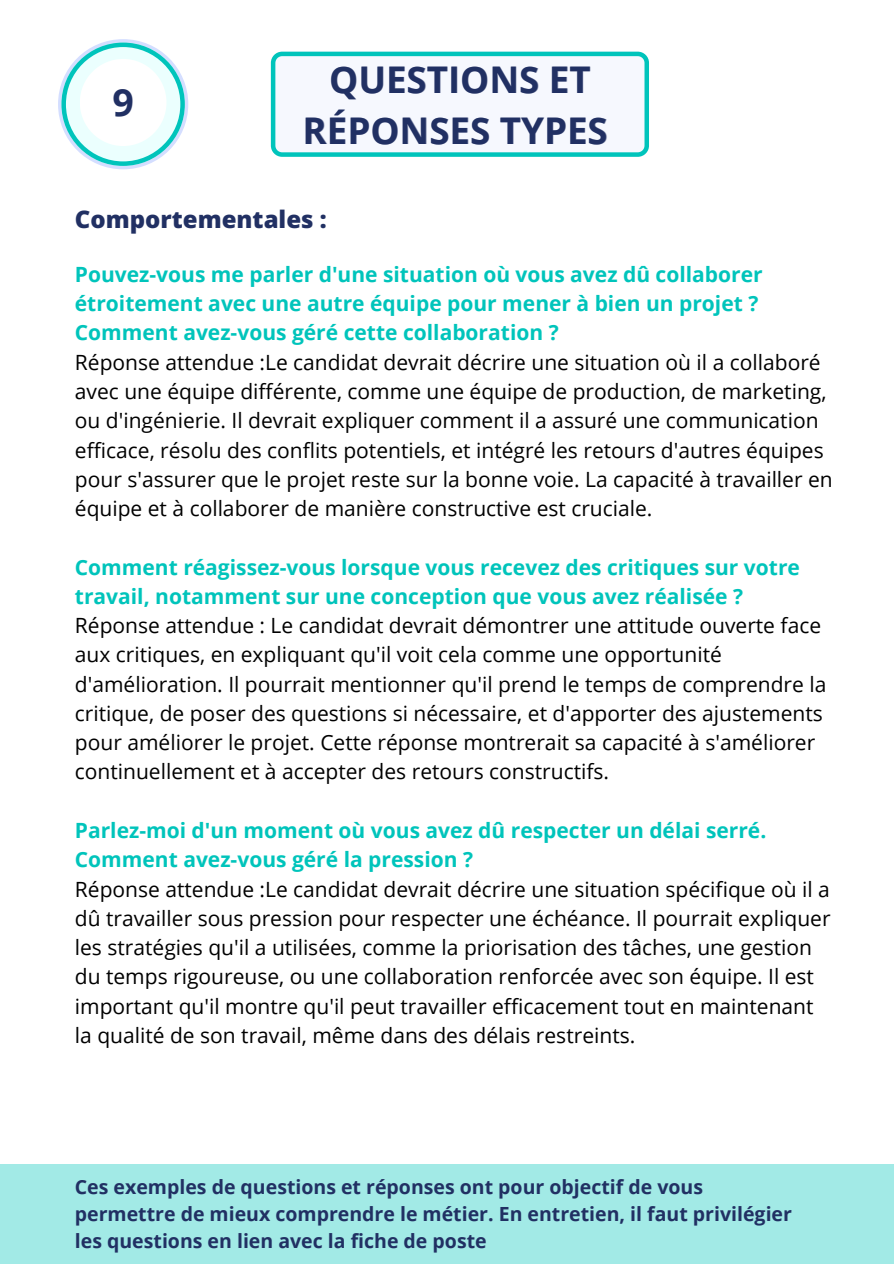
<style>
.page{position:relative;width:894px;height:1264px;background:#fff}
.page>*{position:absolute;margin:0;border:0;box-sizing:border-box;transform-origin:0 0}
.t1{font:700 37.5px "Open Sans";color:#213063}
.t2{font:700 36.6px "Open Sans";color:#213063}
.t3{font:800 24px "Open Sans";color:#213063}
.t4{font:21px/29.2px "Open Sans";color:#000}
.t5{font:700 21px/29.2px "Open Sans";color:#00c4bb}
.t6{font:700 19.5px/27px "Open Sans";color:#213063}
</style>
<div class="page">
<div style="left:0;top:1164px;width:893px;height:99px;background:#a2eae6"></div>
<div style="left:58px;top:39px;width:130px;height:130px;background:#d4deff;border-radius:50%"></div>
<svg style="left:61px;top:43px;width:124px;height:123px"></svg>
<div style="left:80px;top:59px;width:86px;height:87px;background:#fff;border-radius:50%"></div>
<svg style="left:271px;top:52px;width:377px;height:104px"></svg>
<p class="t1" style="left:112px;top:76px;width:23px">9</p>
<h1 class="t2" style="left:329px;top:54px;width:263px">QUESTIONS ET</h1>
<h2 class="t2" style="left:302px;top:104px;width:306px">RÉPONSES TYPES</h2>
<p class="t3" style="left:75px;top:202px;width:253px">Comportementales :</p>
<p class="t5" style="left:75px;top:259px;width:689px">Pouvez-vous me parler d'une situation où vous avez dû collaborer étroitement avec une autre équipe pour mener à bien un projet ?<br>Comment avez-vous géré cette collaboration ?</p>
<p class="t4" style="left:75px;top:347px;width:759px">Réponse attendue :Le candidat devrait décrire une situation où il a collaboré avec une équipe différente, comme une équipe de production, de marketing, ou d'ingénierie. Il devrait expliquer comment il a assuré une communication efficace, résolu des conflits potentiels, et intégré les retours d'autres équipes pour s'assurer que le projet reste sur la bonne voie. La capacité à travailler en équipe et à collaborer de manière constructive est cruciale.</p>
<p class="t5" style="left:75px;top:552px;width:726px">Comment réagissez-vous lorsque vous recevez des critiques sur votre travail, notamment sur une conception que vous avez réalisée ?</p>
<h3 class="t4" style="left:75px;top:610px;width:752px">Réponse attendue : Le candidat devrait démontrer une attitude ouverte face aux critiques, en expliquant qu'il voit cela comme une opportunité d'amélioration. Il pourrait mentionner qu'il prend le temps de comprendre la critique, de poser des questions si nécessaire, et d'apporter des ajustements pour améliorer le projet. Cette réponse montrerait sa capacité à s'améliorer continuellement et à accepter des retours constructifs.</h3>
<p class="t5" style="left:75px;top:815px;width:692px">Parlez-moi d'un moment où vous avez dû respecter un délai serré.<br>Comment avez-vous géré la pression ?</p>
<p class="t4" style="left:75px;top:873px;width:757px">Réponse attendue :Le candidat devrait décrire une situation spécifique où il a dû travailler sous pression pour respecter une échéance. Il pourrait expliquer les stratégies qu'il a utilisées, comme la priorisation des tâches, une gestion du temps rigoureuse, ou une collaboration renforcée avec son équipe. Il est important qu'il montre qu'il peut travailler efficacement tout en maintenant la qualité de son travail, même dans des délais restreints.</p>
<p class="t6" style="left:75px;top:1172px;width:718px">Ces exemples de questions et réponses ont pour objectif de vous permettre de mieux comprendre le métier. En entretien, il faut privilégier les questions en lien avec la fiche de poste</p>
</div>
